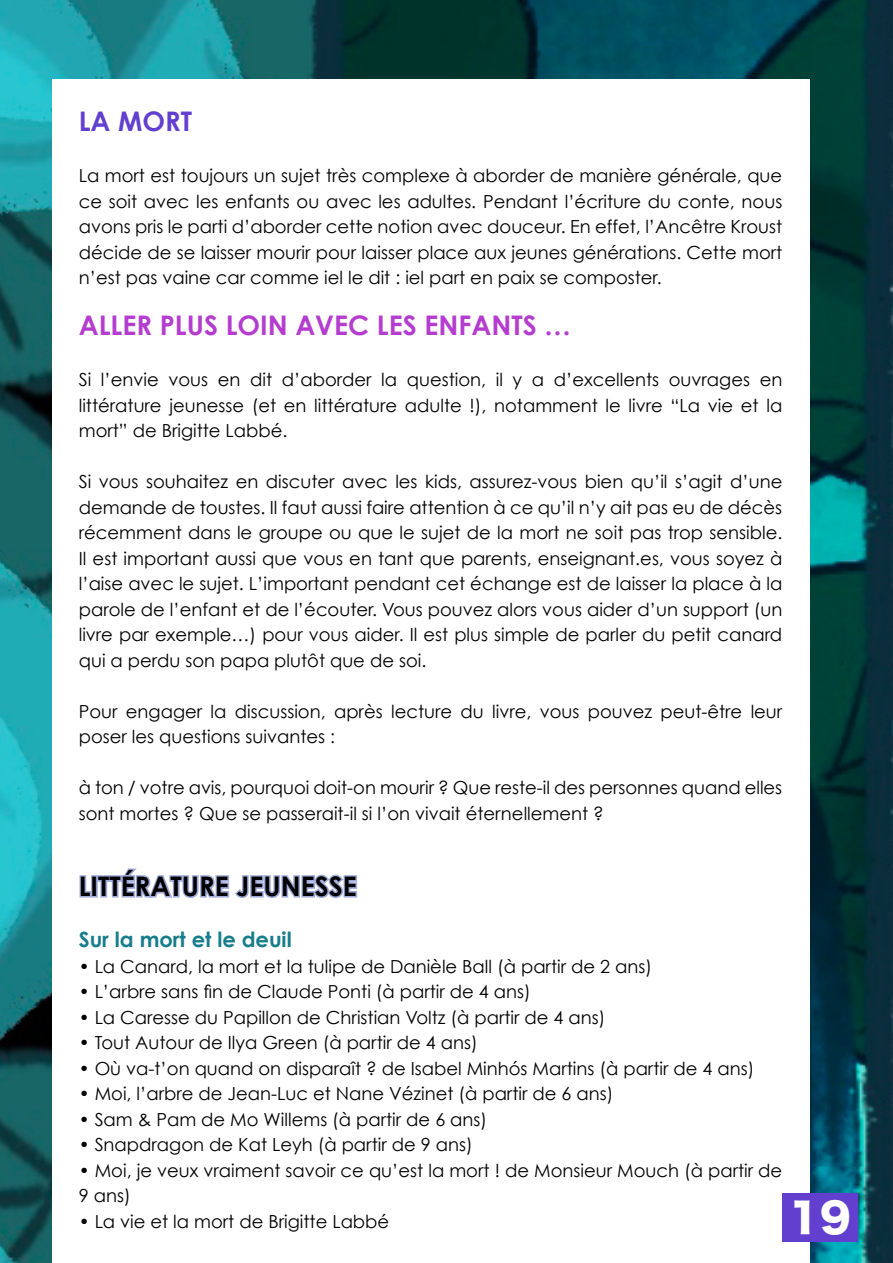
<style>
.page{position:relative;width:893px;height:1263px;background:#fff}
.page>*{position:absolute;margin:0;border:0;box-sizing:border-box;transform-origin:0 0}
.t1{font:40.5px "Hira Kaku Std W8";color:#fff}
.t2{font:700 27px "Century Gothic";color:#b43dcf}
.t3{font:700 27px "Century Gothic";color:#000}
.t4{font:700 27px "Century Gothic";color:#623fcf}
.t5{font:700 21px "Century Gothic";color:#177d8b}
.t6{font:18px/25.5px "Century Gothic";color:#000;text-align:justify}
</style>
<div class="page">
<img style="left:0;top:0;width:893px;height:1263px">
<div style="left:52px;top:79px;width:757px;height:1184px;background:#fff"></div>
<svg style="left:79px;top:868px;width:279px;height:30px"></svg>
<div style="left:782px;top:1193px;width:76px;height:48px;background:#623fcf"></div>
<h2 class="t4" style="left:79px;top:101px;width:115px">LA MORT</h2>
<p class="t6" style="left:79px;top:162px;width:705px">La mort est toujours un sujet très complexe à aborder de manière générale, que ce soit avec les enfants ou avec les adultes. Pendant l’écriture du conte, nous avons pris le parti d’aborder cette notion avec douceur. En effet, l’Ancêtre Kroust décide de se laisser mourir pour laisser place aux jeunes générations. Cette mort n’est pas vaine car comme iel le dit : iel part en paix se composter.</p>
<h2 class="t2" style="left:79px;top:305px;width:494px">ALLER PLUS LOIN AVEC LES ENFANTS …</h2>
<p class="t6" style="left:79px;top:366px;width:705px">Si l’envie vous en dit d’aborder la question, il y a d’excellents ouvrages en littérature jeunesse (et en littérature adulte !), notamment le livre “La vie et la mort” de Brigitte Labbé.</p>
<p class="t6" style="left:79px;top:468px;width:705px">Si vous souhaitez en discuter avec les kids, assurez-vous bien qu’il s’agit d’une demande de toustes. Il faut aussi faire attention à ce qu’il n’y ait pas eu de décès récemment dans le groupe ou que le sujet de la mort ne soit pas trop sensible.<br>Il est important aussi que vous en tant que parents, enseignant.es, vous soyez à l’aise avec le sujet. L’important pendant cet échange est de laisser la place à la parole de l’enfant et de l’écouter. Vous pouvez alors vous aider d’un support (un livre par exemple…) pour vous aider. Il est plus simple de parler du petit canard qui a perdu son papa plutôt que de soi.</p>
<p class="t6" style="left:79px;top:698px;width:705px">Pour engager la discussion, après lecture du livre, vous pouvez peut-être leur poser les questions suivantes :</p>
<p class="t6" style="left:79px;top:774px;width:705px">à ton / votre avis, pourquoi doit-on mourir ? Que reste-il des personnes quand elles sont mortes ? Que se passerait-il si l’on vivait éternellement ?</p>
<h2 class="t3" style="left:79px;top:866px;width:280px">LITTÉRATURE JEUNESSE</h2>
<p class="t5" style="left:79px;top:923px;width:214px">Sur la mort et le deuil</p>
<p class="t6" style="left:79px;top:953px;width:575px">• La Canard, la mort et la tulipe de Danièle Ball (à partir de 2 ans)</p>
<p class="t6" style="left:79px;top:978px;width:454px">• L’arbre sans fin de Claude Ponti (à partir de 4 ans)</p>
<p class="t6" style="left:79px;top:1004px;width:528px">• La Caresse du Papillon de Christian Voltz (à partir de 4 ans)</p>
<p class="t6" style="left:79px;top:1029px;width:400px">• Tout Autour de Ilya Green (à partir de 4 ans)</p>
<p class="t6" style="left:79px;top:1055px;width:677px">• Où va-t’on quand on disparaît ? de Isabel Minhós Martins (à partir de 4 ans)</p>
<p class="t6" style="left:79px;top:1080px;width:536px">• Moi, l’arbre de Jean-Luc et Nane Vézinet (à partir de 6 ans)</p>
<p class="t6" style="left:79px;top:1106px;width:410px">• Sam &amp; Pam de Mo Willems (à partir de 6 ans)</p>
<p class="t6" style="left:79px;top:1131px;width:395px">• Snapdragon de Kat Leyh (à partir de 9 ans)</p>
<p class="t6" style="left:79px;top:1157px;width:705px">• Moi, je veux vraiment savoir ce qu’est la mort ! de Monsieur Mouch (à partir de<br>9 ans)</p>
<p class="t6" style="left:79px;top:1208px;width:312px">• La vie et la mort de Brigitte Labbé</p>
<h1 class="t1" style="left:789px;top:1196px;width:64px">19</h1>
</div>
